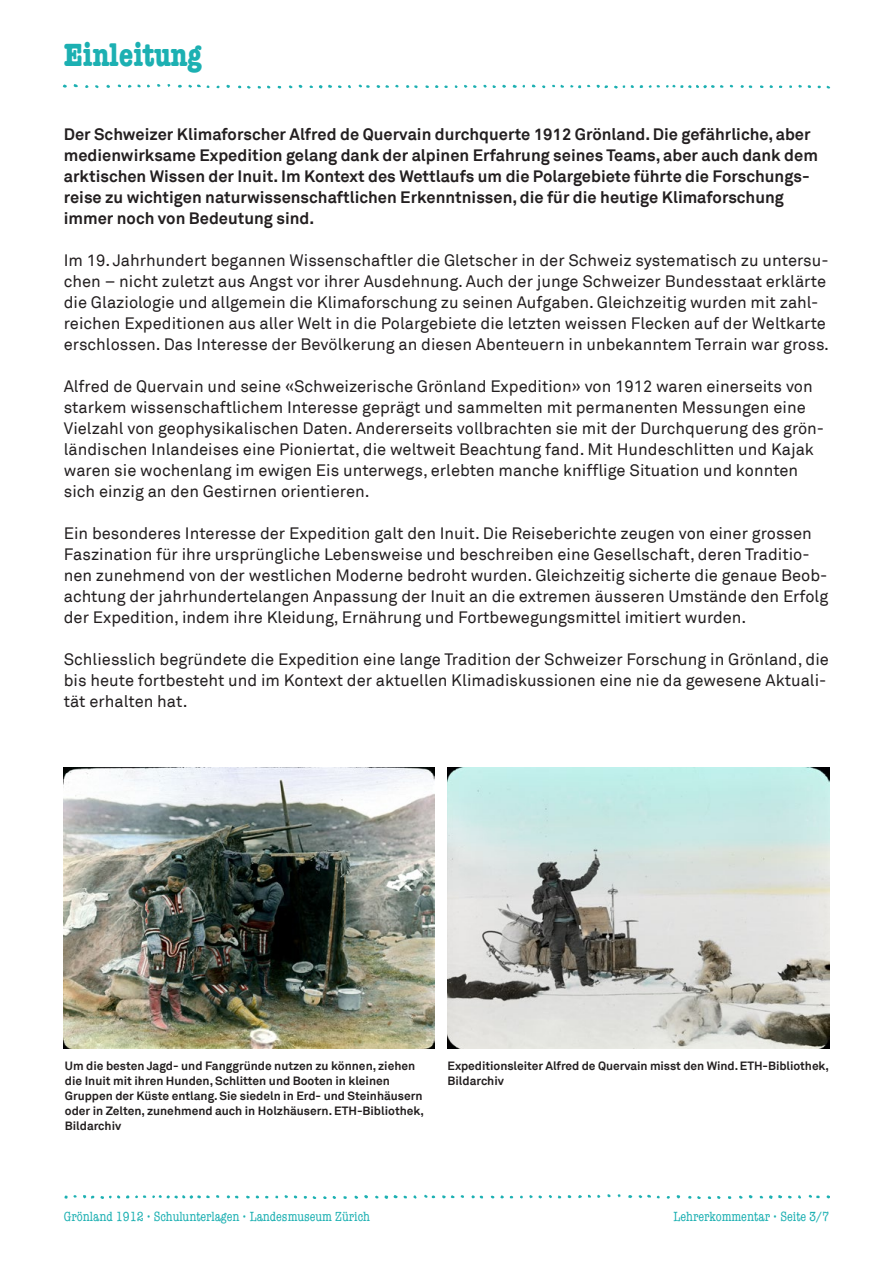
<style>
.page{position:relative;width:893px;height:1263px;background:#fff}
.page>*{position:absolute;margin:0;border:0;box-sizing:border-box;transform-origin:0 0}
.UfS_Seitentitel{font:700 condensed 33px "American Typewriter";color:#1cb0b2}
.UfS_Lauftext_11_14{font:16.5px/21px "Akkurat";color:#231f20}
.UfS_Untertitel_11_14{font:700 16.5px/21px "Akkurat";color:#231f20}
.t1{font:condensed 13.5px "American Typewriter";color:#1cb0b2}
.UfS_Legende_Timeline{font:700 12px/15px "Akkurat";color:#231f20}
</style>
<div class="page">
<img style="left:62px;top:84px;width:769px;height:5px">
<img style="left:64px;top:1194px;width:765px;height:5px">
<img style="left:64px;top:767px;width:370px;height:281px">
<img style="left:447px;top:767px;width:383px;height:281px">
<p class="UfS_Seitentitel" style="left:64px;top:35px;width:139px">Einleitung</p>
<p class="UfS_Untertitel_11_14" style="left:64px;top:123px;width:756px">Der Schweizer Klimaforscher Alfred de Quervain durchquerte 1912 Grönland. Die gefährliche, aber medienwirksame Expedition gelang dank der alpinen Erfahrung seines Teams, aber auch dank dem arktischen Wissen der Inuit. Im Kontext des Wettlaufs um die Polargebiete führte die Forschungs&shy;reise zu wichtigen naturwissenschaftlichen Erkenntnissen, die für die heutige Klimaforschung immer noch von Bedeutung sind.</p>
<p class="UfS_Lauftext_11_14" style="left:64px;top:250px;width:767px">Im 19. Jahrhundert begannen Wissenschaftler die Gletscher in der Schweiz systematisch zu untersu&shy;chen – nicht zuletzt aus Angst vor ihrer Ausdehnung. Auch der junge Schweizer Bundesstaat erklärte die Glaziologie und allgemein die Klimaforschung zu seinen Aufgaben. Gleichzeitig wurden mit zahl&shy;reichen Expeditionen aus aller Welt in die Polargebiete die letzten weissen Flecken auf der Weltkarte erschlossen. Das Interesse der Bevölkerung an diesen Abenteuern in unbekanntem Terrain war gross.</p>
<p class="UfS_Lauftext_11_14" style="left:64px;top:376px;width:762px">Alfred de Quervain und seine «Schweizerische Grönland Expedition» von 1912 waren einerseits von starkem wissenschaftlichem Interesse geprägt und sammelten mit permanenten Messungen eine Vielzahl von geophysikalischen Daten. Andererseits vollbrachten sie mit der Durchquerung des grön&shy;ländischen Inlandeises eine Pioniertat, die weltweit Beachtung fand. Mit Hundeschlitten und Kajak waren sie wochenlang im ewigen Eis unterwegs, erlebten manche knifflige Situation und konnten sich einzig an den Gestirnen orientieren.</p>
<p class="UfS_Lauftext_11_14" style="left:64px;top:523px;width:766px">Ein besonderes Interesse der Expedition galt den Inuit. Die Reiseberichte zeugen von einer grossen Faszination für ihre ursprüngliche Lebensweise und beschreiben eine Gesellschaft, deren Traditio&shy;nen zunehmend von der westlichen Moderne bedroht wurden. Gleichzeitig sicherte die genaue Beob&shy;achtung der jahrhundertelangen Anpassung der Inuit an die extremen äusseren Umstände den Erfolg der Expedition, indem ihre Kleidung, Ernährung und Fortbewegungsmittel imitiert wurden.</p>
<p class="UfS_Lauftext_11_14" style="left:64px;top:649px;width:767px">Schliesslich begründete die Expedition eine lange Tradition der Schweizer Forschung in Grönland, die bis heute fortbesteht und im Kontext der aktuellen Klimadiskussionen eine nie da gewesene Aktuali&shy;tät erhalten hat.</p>
<p class="UfS_Legende_Timeline" style="left:65px;top:1058px;width:361px">Um die besten Jagd- und Fanggründe nutzen zu können, ziehen die Inuit mit ihren Hunden, Schlitten und Booten in kleinen Gruppen der Küste entlang. Sie siedeln in Erd- und Steinhäusern oder in Zelten, zunehmend auch in Holzhäusern. ETH-Bibliothek, Bildarchiv</p>
<p class="UfS_Legende_Timeline" style="left:448px;top:1058px;width:383px">Expeditionsleiter Alfred de Quervain misst den Wind. ETH-Bibliothek,<br>Bildarchiv</p>
<p class="t1" style="left:64px;top:1209px;width:308px">Grönland 1912 • Schulunterlagen • Landesmuseum Zürich</p>
<p class="t1" style="left:673px;top:1209px;width:157px">Lehrerkommentar • Seite 3/7</p>
</div>
